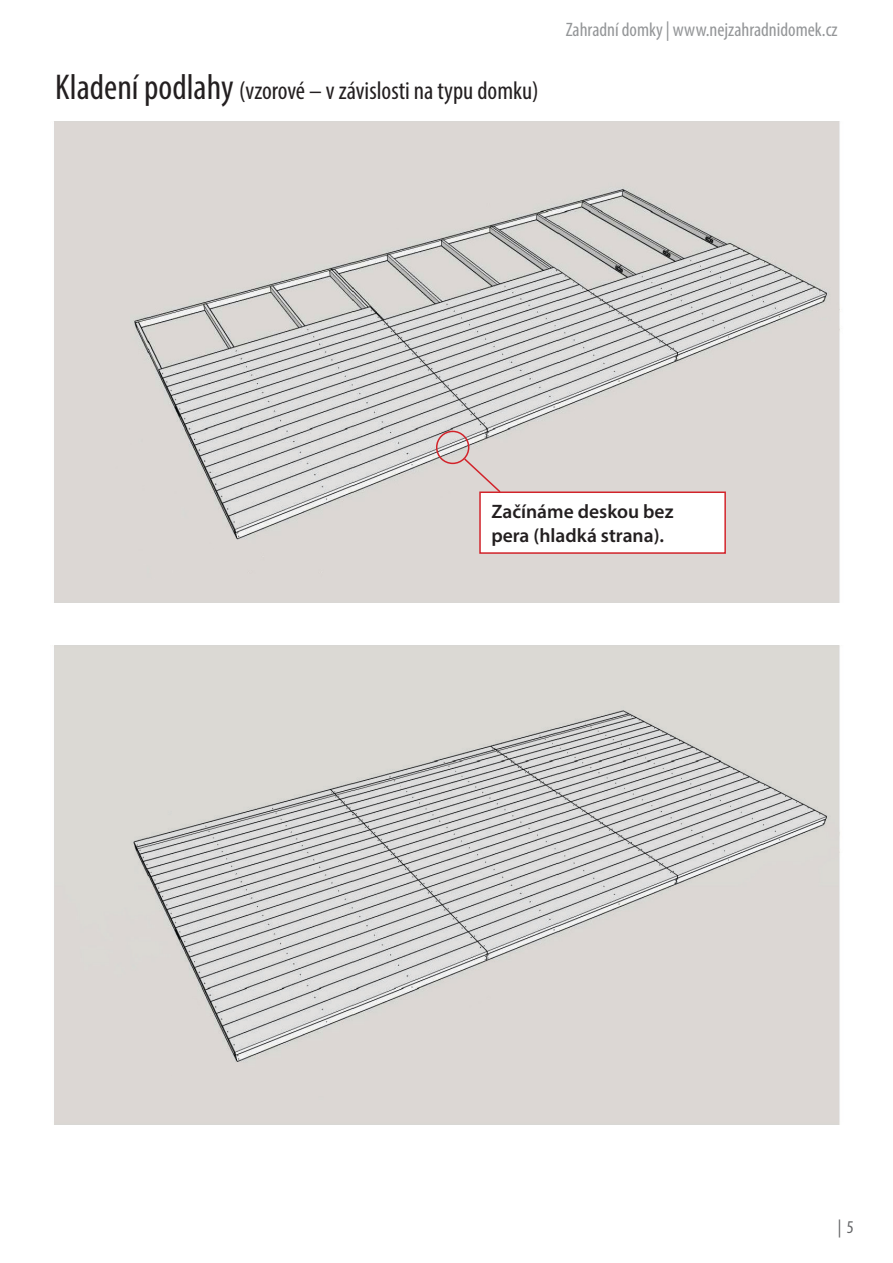
<style>
.page{position:relative;width:893px;height:1263px;background:#fff}
.page>*{position:absolute;margin:0;border:0;box-sizing:border-box;transform-origin:0 0}
.Text_1{font:condensed 25.5px "Myriad Pro";color:#231f20}
.t1{font:condensed 19.5px "Myriad Pro";color:#949698}
.Text_3a{font:600 19.5px/23.4px "Myriad Pro";color:#231f20}
.t2{font:condensed 18px "Myriad Pro";color:#636466}
.s1{font-size:36px}
</style>
<div class="page">
<img style="left:54px;top:645px;width:786px;height:480px">
<img style="left:54px;top:121px;width:786px;height:481px">
<div style="left:480px;top:492px;width:245px;height:61px;background:#fff"></div>
<div style="left:479px;top:491px;width:247px;height:63px;border:2px solid #d2232a"></div>
<div style="left:436px;top:431px;width:33px;height:33px;border:2px solid #d2232a;border-radius:50%"></div>
<svg style="left:462px;top:457px;width:40px;height:37px"></svg>
<p class="Text_1" style="left:55px;top:75px;width:485px"><span class="s1">Kladení podlahy</span> (vzorové – v závislosti na typu domku)</p>
<p class="t1" style="left:566px;top:18px;width:273px">Zahradní domky | www.nejzahradnidomek.cz</p>
<p class="Text_3a" style="left:491px;top:499px;width:184px">Začínáme deskou bez pera (hladká strana).</p>
<p class="t2" style="left:838px;top:1216px;width:18px">| 5</p>
</div>
